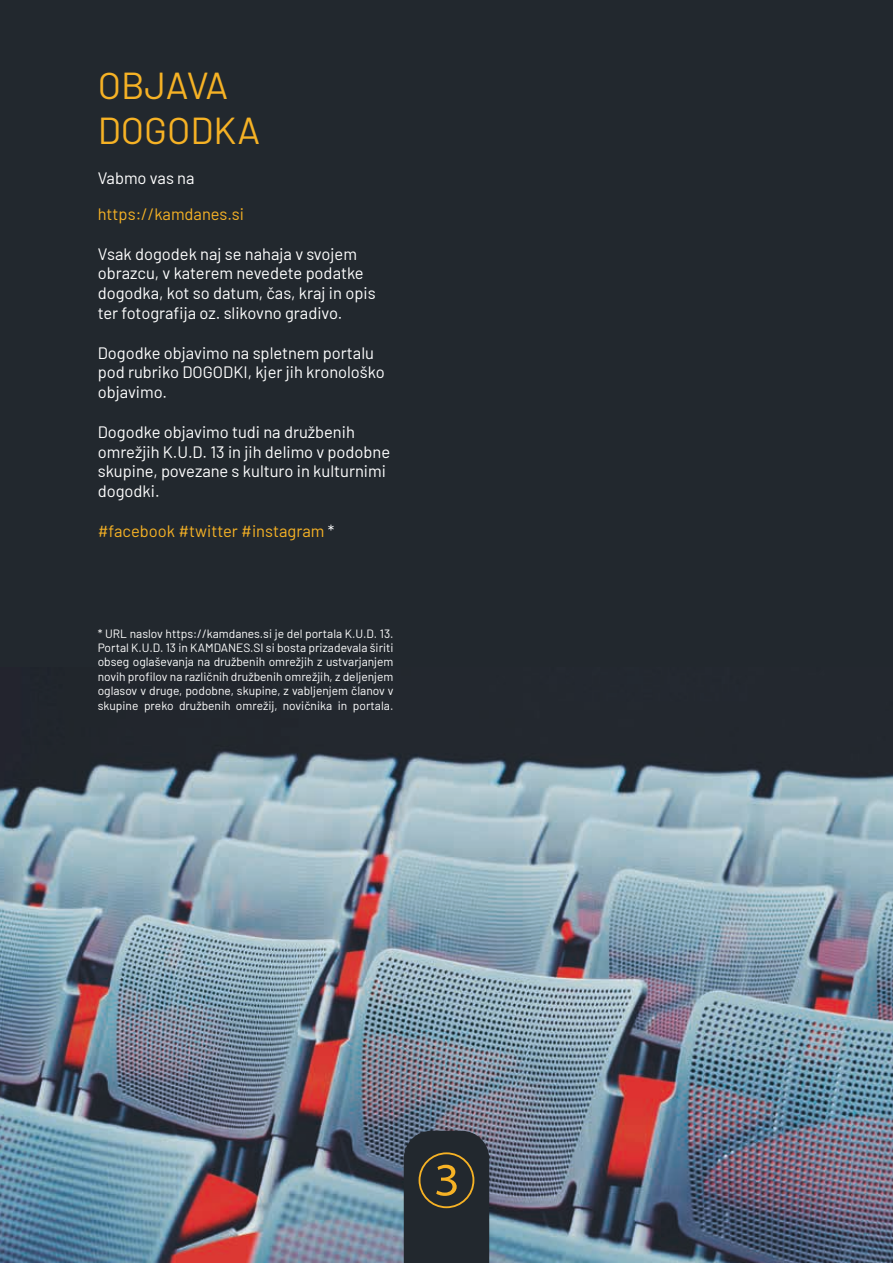
<style>
.page{position:relative;width:893px;height:1263px;background:#fff}
.page>*{position:absolute;margin:0;border:0;box-sizing:border-box;transform-origin:0 0}
.t1{font:60px "Koz Go Pr 6 N";color:#f6b225}
.t2{font:37.5px/45px "Barlow";color:#f6b225}
.t3{font:16.5px/19.8px "Barlow";color:#fff}
.t4{font:16.5px "Barlow";color:#f6b225}
.t5{font:12px/14.4px "Barlow";color:#fff;text-align:justify}
.s1{color:#fff}
</style>
<div class="page">
<div style="left:0;top:0;width:893px;height:677px;background:#22282e"></div>
<img style="left:0;top:677px;width:893px;height:586px">
<div style="left:404px;top:1131px;width:85px;height:132px;background:#22282e"></div>
<h2 class="t2" style="left:98px;top:60px;width:164px">OBJAVA<br>DOGODKA</h2>
<p class="t3" style="left:98px;top:167px;width:98px">Vabmo vas na</p>
<p class="t4" style="left:98px;top:202px;width:148px">https://kamdanes.si</p>
<p class="t3" style="left:98px;top:242px;width:279px">Vsak dogodek naj se nahaja v svojem obrazcu, v katerem nevedete podatke dogodka, kot so datum, čas, kraj in opis ter fotografija oz. slikovno gradivo.</p>
<p class="t3" style="left:98px;top:341px;width:289px">Dogodke objavimo na spletnem portalu pod rubriko DOGODKI, kjer jih kronološko objavimo.</p>
<p class="t3" style="left:98px;top:421px;width:294px">Dogodke objavimo tudi na družbenih omrežjih K.U.D. 13 in jih delimo v podobne skupine, povezane s kulturo in kulturnimi dogodki.</p>
<p class="t4" style="left:98px;top:519px;width:238px">#facebook #twitter #instagram <span class="s1">*</span></p>
<p class="t5" style="left:98px;top:625px;width:297px">* URL naslov https://kamdanes.si je del portala K.U.D. 13.<br>Portal K.U.D. 13 in KAMDANES.SI si bosta prizadevala širiti obseg oglaševanja na družbenih omrežjih z ustvarjanjem novih profilov na različnih družbenih omrežjih, z deljenjem oglasov v druge, podobne, skupine, z vabljenjem članov v skupine preko družbenih omrežij, novičnika in portala.</p>
<h1 class="t1" style="left:416px;top:1147px;width:61px">③</h1>
</div>
